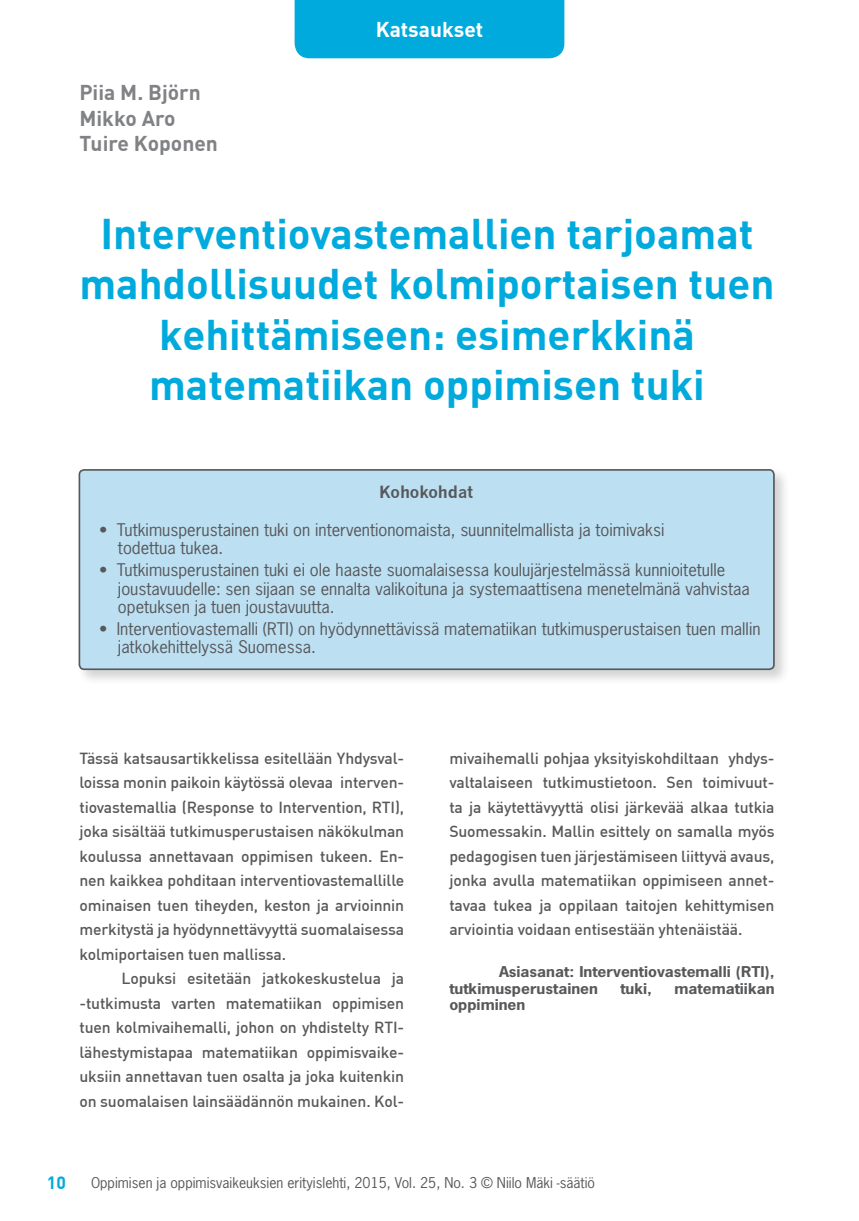
<style>
.page{position:relative;width:859px;height:1221px;background:#fff}
.page>*{position:absolute;margin:0;border:0;box-sizing:border-box;transform-origin:0 0}
.Jutun_pääotsikko{font:700 42px/50.4px "DIN Pro";color:#00aadc;text-align:center}
.Kirjoittaja{font:700 21px "DIN Pro";color:#808285}
.t1{font:700 21px "DIN Pro";color:#fff}
.t2{font:700 17.5px "DIN Pro";color:#00aadc}
.t3{font:16.45px/18px "News Gothic Std";color:#57585a}
.t4{font:700 16.45px "News Gothic";color:#57585a}
.Tiivistelmä_jatko{font:500 15.75px/24.5px "DIN Pro";letter-spacing:-.01em;color:#57585a;text-align:justify}
.Tiivistelmä{font:500 15.75px/24.5px "DIN Pro";letter-spacing:-.01em;color:#57585a;text-align:justify}
.Asiasanat{font:700 14px/16.8px "News Gothic Std";color:#57585a;scale:1.12 1}
.t5{font:14px "News Gothic Std";color:#57585a}
</style>
<div class="page">
<div style="left:294px;top:0;width:270px;height:58px;background:#00aadc"></div>
<div style="left:76px;top:466px;width:714px;height:219px;background:#231f20;opacity:.2"></div>
<div style="left:79px;top:470px;width:694px;height:199px;background:#bcdff2;border-radius:5px"></div>
<div style="left:79px;top:469px;width:695px;height:201px;border:2px solid #57585a;border-radius:5px"></div>
<p class="Kirjoittaja" style="left:79px;top:79px;width:123px">Piia M. Björn</p>
<p class="Kirjoittaja" style="left:79px;top:104px;width:98px">Mikko Aro</p>
<p class="Kirjoittaja" style="left:79px;top:129px;width:140px">Tuire Koponen</p>
<p class="t1" style="left:375px;top:16px;width:109px">Katsaukset</p>
<p class="Jutun_pääotsikko" style="left:79px;top:207px;width:696px">Interventiovastemallien tarjoamat mahdollisuudet kolmiportaisen tuen kehittämiseen: esimerkkinä matematiikan oppimisen tuki</p>
<p class="t4" style="left:379px;top:482px;width:96px">Kohokohdat</p>
<p class="t3" style="left:118px;top:520px;width:547px;text-indent:-19px">• Tutkimusperustainen tuki on interventionomaista, suunnitelmallista ja toimivaksi todettua tukea.</p>
<p class="t3" style="left:118px;top:561px;width:633px;text-indent:-19px">• Tutkimusperustainen tuki ei ole haaste suomalaisessa koulujärjestelmässä kunnioitetulle joustavuudelle: sen sijaan se ennalta valikoituna ja systemaattisena menetelmänä vahvistaa opetuksen ja tuen joustavuutta.</p>
<p class="t3" style="left:118px;top:620px;width:643px;text-indent:-19px">• Interventiovastemalli (RTI) on hyödynnettävissä matematiikan tutkimusperustaisen tuen mallin jatkokehittelyssä Suomessa.</p>
<p class="Tiivistelmä" style="left:79px;top:745px;width:326px">Tässä katsausartikkelissa esitellään Yhdysval&shy;loissa monin paikoin käytössä olevaa interven&shy;tiovastemallia (Response to Intervention, RTI), joka sisältää tutkimusperustaisen näkökulman koulussa annettavaan oppimisen tukeen. En&shy;nen kaikkea pohditaan interventiovastemallille ominaisen tuen tiheyden, keston ja arvioinnin merkitystä ja hyödynnettävyyttä suomalaisessa kolmiportaisen tuen mallissa.</p>
<p class="Tiivistelmä_jatko" style="left:79px;top:966px;width:326px;text-indent:42px">Lopuksi esitetään jatkokeskustelua ja -tutkimusta varten matematiikan oppimisen tuen kolmivaihemalli, johon on yhdistelty RTI&shy;lähestymistapaa matematiikan oppimisvaike&shy;uksiin annettavan tuen osalta ja joka kuitenkin on suomalaisen lainsäädännön mukainen. Kol-</p>
<p class="Tiivistelmä_jatko" style="left:449px;top:745px;width:326px">mivaihemalli pohjaa yksityiskohdiltaan yhdys&shy;valtalaiseen tutkimustietoon. Sen toimivuut&shy;ta ja käytettävyyttä olisi järkevää alkaa tutkia Suomessakin. Mallin esittely on samalla myös pedagogisen tuen järjestämiseen liittyvä avaus, jonka avulla matematiikan oppimiseen annet&shy;tavaa tukea ja oppilaan taitojen kehittymisen arviointia voidaan entisestään yhtenäistää.</p>
<p class="Asiasanat" style="left:449px;top:962px;width:292px;text-indent:50px">Asiasanat: Interventiovastemalli (RTI), tutkimusperustainen</p>
<p class="Asiasanat" style="left:620px;top:979px;width:30px">tuki,</p>
<p class="Asiasanat" style="left:674px;top:979px;width:91px">matematiikan</p>
<p class="Asiasanat" style="left:449px;top:996px;width:69px">oppiminen</p>
<p class="t2" style="left:47px;top:1171px;width:21px">10</p>
<p class="t5" style="left:91px;top:1173px;width:505px">Oppimisen ja oppimisvaikeuksien erityislehti, 2015, Vol. 25, No. 3 © Niilo Mäki -säätiö</p>
</div>
